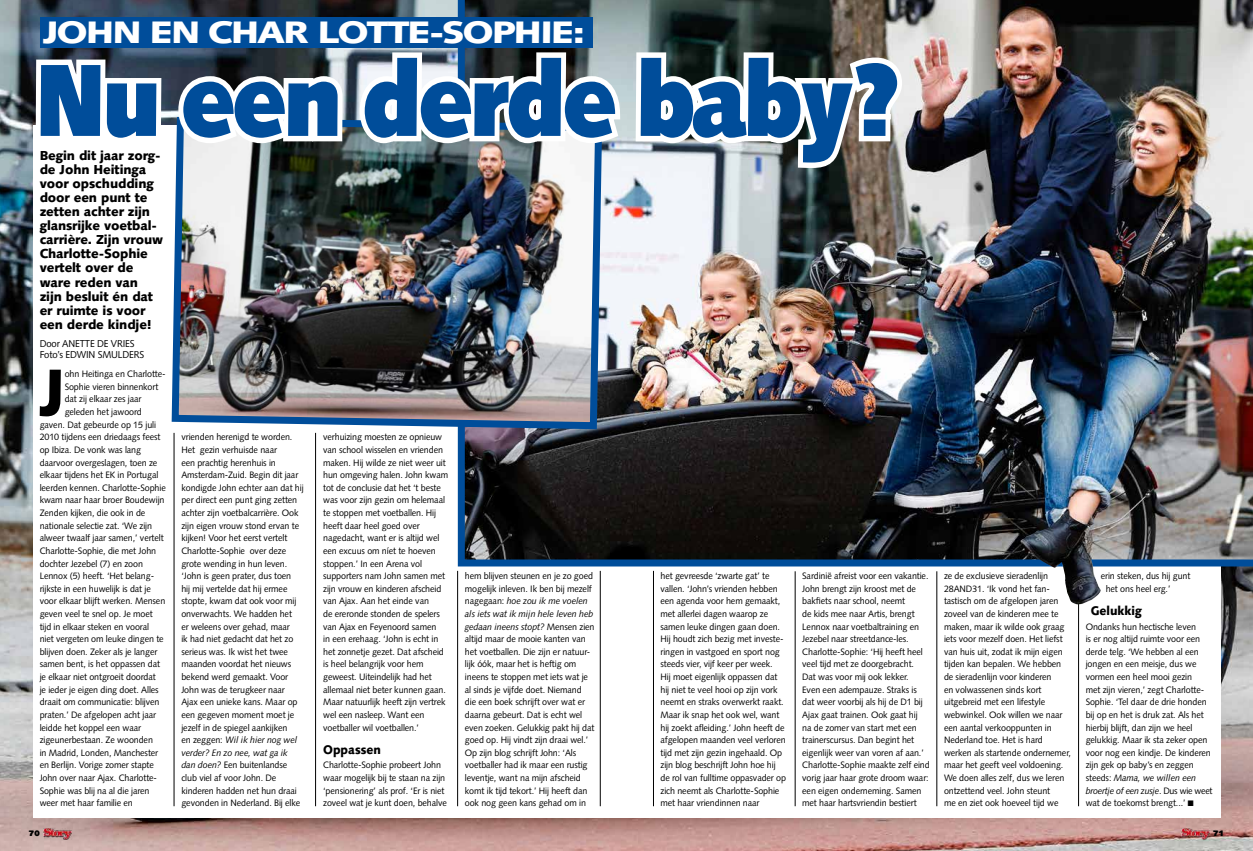
<style>
.page{position:relative;width:1253px;height:851px;background:#fff}
.page>*{position:absolute;margin:0;border:0;box-sizing:border-box;transform-origin:0 0}
.t1{font:900 102.4px "Syntax LT Std";letter-spacing:-.02em;color:#004d9a;scale:.85 1}
.t2{font:900 65.6px "Syntax LT Std";color:#000;scale:.94 1}
.t3{font:900 31px "Syntax LT Std";letter-spacing:-.055em;color:#fff;scale:1.22 1}
.t4{font:900 13px/14px "Syntax LT Std";letter-spacing:-.01em;color:#000}
.t5{font:900 12.5px "Syntax LT Std";letter-spacing:-.005em;color:#000;scale:.95 1}
.t6{font:10px/11px "Syntax LT Std";letter-spacing:-.015em;color:#000;scale:.95 1}
.t7{font:9.3px/12.6px "Syntax LT Std";letter-spacing:-.01em;color:#000;scale:.96 1}
.t8{font:900 8px "Syntax LT Std";color:#000}
.s1{font-style:italic}
</style>
<div class="page">
<img style="left:0;top:0;width:1253px;height:850px">
<img style="left:44px;top:827px;width:27px;height:1px">
<div style="left:33px;top:125px;width:567px;height:692px;background:#fff"></div>
<div style="left:587px;top:478px;width:633px;height:339px;background:#fff"></div>
<img style="left:458px;top:0;width:795px;height:566px">
<hr style="left:1078px;top:571px;width:1px;height:235px;background:#000">
<img style="left:1021px;top:496px;width:67px;height:108px">
<hr style="left:174px;top:433px;width:1px;height:373px;background:#000">
<hr style="left:315px;top:433px;width:1px;height:373px;background:#000">
<hr style="left:457px;top:570px;width:1px;height:236px;background:#000">
<hr style="left:795px;top:571px;width:1px;height:235px;background:#000">
<hr style="left:653px;top:570px;width:1px;height:236px;background:#000">
<hr style="left:600px;top:570px;width:1px;height:236px;background:#000">
<hr style="left:937px;top:571px;width:1px;height:235px;background:#000">
<img style="left:168px;top:113px;width:438px;height:319px">
<svg style="left:31px;top:54px;width:135px;height:95px"></svg>
<svg style="left:173px;top:71px;width:174px;height:78px"></svg>
<svg style="left:355px;top:47px;width:270px;height:102px"></svg>
<img style="left:631px;top:47px;width:279px;height:126px">
<div style="left:40px;top:17px;width:552px;height:31px;background:#004d9a"></div>
<div style="left:44px;top:828px;width:27px;height:11px;background:#000;opacity:.4"></div>
<div style="left:1182px;top:828px;width:28px;height:11px;background:#000;opacity:.4"></div>
<img style="left:1182px;top:827px;width:27px;height:11px">
<h3 class="t3" style="left:43px;top:14px;width:446px">JOHN EN CHAR LOTTE-SOPHIE:</h3>
<h1 class="t1" style="left:37px;top:39px;width:1017px">Nu een derde baby?</h1>
<h3 class="t4" style="left:40px;top:149px;width:125px">Begin dit jaar zorg&shy;de John Heitinga voor opschudding door een punt te zetten achter zijn glansrijke voetbal&shy;carrière. Zijn vrouw<br>Charlotte-Sophie vertelt over de ware reden van zijn besluit én dat er ruimte is voor een derde kindje!</h3>
<p class="t6" style="left:40px;top:337px;width:112px">Door ANETTE DE VRIES<br>Foto’s EDWIN SMULDERS</p>
<h2 class="t2" style="left:39px;top:353px;width:30px">J</h2>
<p class="t7" style="left:65px;top:367px;width:107px">ohn Heitinga en Charlotte-</p>
<p class="t7" style="left:65px;top:380px;width:99px">Sophie vieren binnenkort</p>
<p class="t7" style="left:65px;top:393px;width:82px">dat zij elkaar zes jaar</p>
<p class="t7" style="left:65px;top:405px;width:82px">geleden het jawoord</p>
<p class="t7" style="left:40px;top:418px;width:123px">gaven. Dat gebeurde op 15 juli</p>
<p class="t7" style="left:40px;top:431px;width:127px">2010 tijdens een driedaags feest</p>
<p class="t7" style="left:40px;top:443px;width:107px">op Ibiza. De vonk was lang</p>
<p class="t7" style="left:40px;top:456px;width:124px">daarvoor overgeslagen, toen ze</p>
<p class="t7" style="left:40px;top:468px;width:125px">elkaar tijdens het EK in Portugal</p>
<p class="t7" style="left:40px;top:481px;width:133px">leerden kennen. Charlotte-Sophie</p>
<p class="t7" style="left:40px;top:494px;width:132px">kwam naar haar broer Boudewijn</p>
<p class="t7" style="left:40px;top:506px;width:112px">Zenden kijken, die ook in de</p>
<p class="t7" style="left:40px;top:519px;width:119px">nationale selectie zat. ‘We zijn</p>
<p class="t7" style="left:40px;top:531px;width:131px">alweer twaalf jaar samen,’ vertelt</p>
<p class="t7" style="left:40px;top:544px;width:123px">Charlotte-Sophie, die met John</p>
<p class="t7" style="left:40px;top:557px;width:109px">dochter Jezebel (7) en zoon</p>
<p class="t7" style="left:40px;top:569px;width:119px">Lennox (5) heeft. ‘Het belang-</p>
<p class="t7" style="left:40px;top:582px;width:117px">rijkste in een huwelijk is dat je</p>
<p class="t7" style="left:40px;top:594px;width:132px">voor elkaar blijft werken. Mensen</p>
<p class="t7" style="left:40px;top:607px;width:119px">geven veel te snel op. Je moet</p>
<p class="t7" style="left:40px;top:620px;width:115px">tijd in elkaar steken en vooral</p>
<p class="t7" style="left:40px;top:632px;width:131px">niet vergeten om leuke dingen te</p>
<p class="t7" style="left:40px;top:645px;width:124px">blijven doen. Zeker als je langer</p>
<p class="t7" style="left:40px;top:657px;width:127px">samen bent, is het oppassen dat</p>
<p class="t7" style="left:40px;top:670px;width:122px">je elkaar niet ontgroeit doordat</p>
<p class="t7" style="left:40px;top:683px;width:126px">je ieder je eigen ding doet. Alles</p>
<p class="t7" style="left:40px;top:695px;width:126px">draait om communicatie: blijven</p>
<p class="t7" style="left:40px;top:708px;width:123px">praten.’ De afgelopen acht jaar</p>
<p class="t7" style="left:40px;top:721px;width:107px">leidde het koppel een waar</p>
<p class="t7" style="left:40px;top:733px;width:120px">zigeunerbestaan. Ze woonden</p>
<p class="t7" style="left:40px;top:746px;width:125px">in Madrid, Londen, Manchester</p>
<p class="t7" style="left:40px;top:758px;width:121px">en Berlijn. Vorige zomer stapte</p>
<p class="t7" style="left:40px;top:771px;width:124px">John over naar Ajax. Charlotte-</p>
<p class="t7" style="left:40px;top:784px;width:116px">Sophie was blij na al die jaren</p>
<p class="t7" style="left:40px;top:796px;width:99px">weer met haar familie en</p>
<p class="t7" style="left:181px;top:431px;width:129px">vrienden herenigd te worden.<br>Het gezin verhuisde naar<br>een prachtig herenhuis in<br>Amsterdam-Zuid. Begin dit jaar kondigde John echter aan dat hij per direct een punt ging zetten achter zijn voetbalcarrière. Ook zijn eigen vrouw stond ervan te kijken! Voor het eerst vertelt<br>Charlotte-Sophie over deze grote wending in hun leven. ‘John is geen prater, dus toen<br>hij mij vertelde dat hij ermee stopte, kwam dat ook voor mij onverwachts. We hadden het<br>er weleens over gehad, maar<br>ik had niet gedacht dat het zo serieus was. Ik wist het twee maanden voordat het nieuws bekend werd gemaakt. Voor<br>John was de terugkeer naar<br>Ajax een unieke kans. Maar op een gegeven moment moet je jezelf in de spiegel aankijken<br>en zeggen: <span class="s1">Wil ik hier nog wel verder? En zo nee, wat ga ik dan doen?</span> Een buitenlandse club viel af voor John. De kinderen hadden net hun draai gevonden in Nederland. Bij elke</p>
<p class="t7" style="left:323px;top:431px;width:132px">verhuizing moesten ze opnieuw van school wisselen en vrienden maken. Hij wilde ze niet weer uit hun omgeving halen. John kwam tot de conclusie dat het ‘t beste was voor zijn gezin om helemaal te stoppen met voetballen. Hij heeft daar heel goed over nagedacht, want er is altijd wel een excuus om níet te hoeven stoppen.’ In een Arena vol supporters nam John samen met zijn vrouw en kinderen afscheid van Ajax. Aan het einde van<br>de ereronde stonden de spelers van Ajax en Feyenoord samen<br>in een erehaag. ‘John is echt in het zonnetje gezet. Dat afscheid is heel belangrijk voor hem geweest. Uiteindelijk had het allemaal niet beter kunnen gaan.<br>Maar natuurlijk heeft zijn vertrek wel een nasleep. Want een voetballer wil voetballen.’</p>
<h3 class="t5" style="left:323px;top:741px;width:62px">Oppassen</h3>
<p class="t7" style="left:323px;top:758px;width:130px">Charlotte-Sophie probeert John waar mogelijk bij te staan na zijn ‘pensionering’ als prof. ‘Er is niet zoveel wat je kunt doen, behalve</p>
<p class="t7" style="left:465px;top:569px;width:137px">hem blijven steunen en je zo goed mogelijk inleven. Ik ben bij mezelf nagegaan: <span class="s1">hoe zou ik me voelen als iets wat ik mijn hele leven heb gedaan ineens stopt?</span> Mensen zien altijd maar de mooie kanten van het voetballen. Die zijn er natuur&shy;lijk óók, maar het is heftig om ineens te stoppen met iets wat je al sinds je vijfde doet. Niemand die een boek schrijft over wat er daarna gebeurt. Dat is echt wel even zoeken. Gelukkig pakt hij dat goed op. Hij vindt zijn draai wel.’<br>Op zijn blog schrijft John: ‘Als voetballer had ik maar een rustig leventje, want na mijn afscheid komt ik tijd tekort.’ Hij heeft dan ook nog geen kans gehad om in</p>
<p class="t7" style="left:660px;top:569px;width:132px">het gevreesde ‘zwarte gat’ te vallen. ‘John’s vrienden hebben een agenda voor hem gemaakt, met allerlei dagen waarop ze samen leuke dingen gaan doen.<br>Hij houdt zich bezig met investe&shy;ringen in vastgoed en sport nog steeds vier, vijf keer per week.<br>Hij moet eigenlijk oppassen dat hij niet te veel hooi op zijn vork neemt en straks overwerkt raakt.<br>Maar ik snap het ook wel, want hij zoekt afleiding.’ John heeft de afgelopen maanden veel verloren tijd met zijn gezin ingehaald. Op zijn blog beschrijft John hoe hij de rol van fulltime oppasvader op zich neemt als Charlotte-Sophie met haar vriendinnen naar</p>
<p class="t7" style="left:802px;top:569px;width:134px">Sardinië afreist voor een vakantie.<br>John brengt zijn kroost met de bakfiets naar school, neemt<br>de kids mee naar Artis, brengt<br>Lennox naar voetbaltraining en<br>Jezebel naar streetdance-les.<br>Charlotte-Sophie: ‘Hij heeft heel veel tijd met ze doorgebracht.<br>Dat was voor mij ook lekker.<br>Even een adempauze. Straks is dat weer voorbij als hij de D1 bij<br>Ajax gaat trainen. Ook gaat hij<br>na de zomer van start met een trainerscursus. Dan begint het eigenlijk weer van voren af aan.’<br>Charlotte-Sophie maakte zelf eind vorig jaar haar grote droom waar: een eigen onderneming. Samen met haar hartsvriendin bestiert</p>
<p class="t7" style="left:944px;top:569px;width:134px">ze de exclusieve sieradenlijn<br>28AND31. ‘Ik vond het fan&shy;tastisch om de afgelopen jaren zoveel van de kinderen mee te maken, maar ik wilde ook graag iets voor mezelf doen. Het liefst van huis uit, zodat ik mijn eigen tijden kan bepalen. We hebben de sieradenlijn voor kinderen<br>en volwassenen sinds kort uitgebreid met een lifestyle webwinkel. Ook willen we naar een aantal verkooppunten in<br>Nederland toe. Het is hard werken als startende ondernemer, maar het geeft veel voldoening.<br>We doen alles zelf, dus we leren ontzettend veel. John steunt<br>me en ziet ook hoeveel tijd we</p>
<p class="t7" style="left:1106px;top:569px;width:90px;text-indent:-5px">erin steken, dus hij gunt het ons heel erg.’</p>
<h3 class="t5" style="left:1091px;top:603px;width:55px">Gelukkig</h3>
<p class="t7" style="left:1086px;top:620px;width:134px">Ondanks hun hectische leven<br>is er nog altijd ruimte voor een derde telg. ‘We hebben al een jongen en een meisje, dus we vormen een heel mooi gezin<br>met zijn vieren,’ zegt Charlotte-<br>Sophie. ‘Tel daar de drie honden bij op en het is druk zat. Als het hierbij blijft, dan zijn we heel gelukkig. Maar ik sta zeker open voor nog een kindje. De kinderen zijn gek op baby’s en zeggen steeds: <span class="s1">Mama, we willen een broertje of een zusje</span>. Dus wie weet wat de toekomst brengt...’ ■</p>
<p class="t8" style="left:29px;top:828px;width:12px">70</p>
<p class="t8" style="left:1213px;top:828px;width:12px">71</p>
</div>
